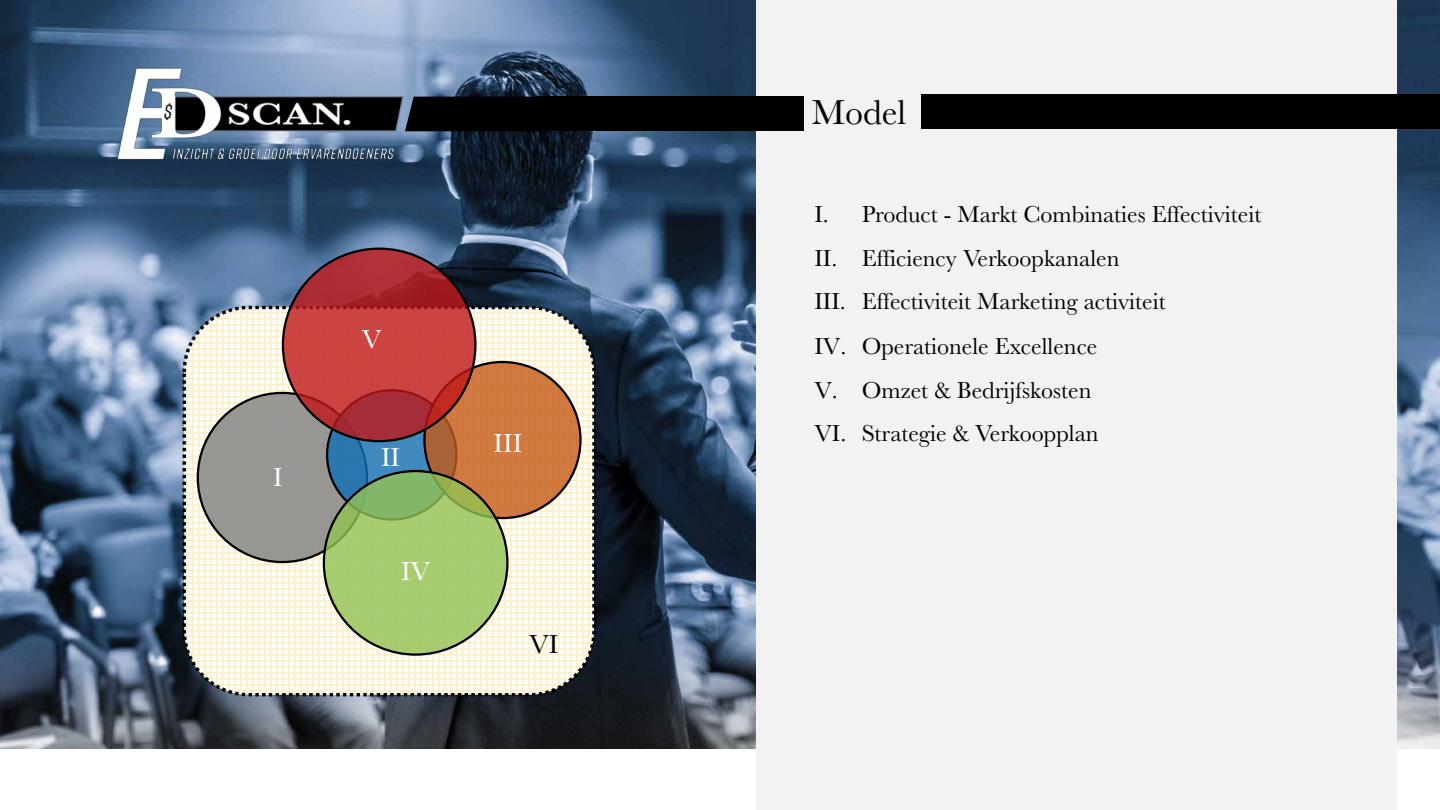
<style>
.page{position:relative;width:1440px;height:810px;background:#fff}
.page>*{position:absolute;margin:0;border:0;box-sizing:border-box;transform-origin:0 0}
.t1{font:36px "Baskerville";color:#000}
.t2{font:27px "Baskerville";color:#fff}
.t3{font:27px "Baskerville";color:#000}
.t4{font:24px/43.8px "Baskerville";color:#000}
</style>
<div class="page">
<img style="left:0;top:0;width:1440px;height:749px">
<svg style="left:184px;top:307px;width:410px;height:388px"></svg>
<div style="left:183px;top:306px;width:413px;height:390px;border:3px dashed #000;border-radius:65px"></div>
<div style="left:756px;top:0;width:640px;height:810px;background:#f2f2f2"></div>
<img style="left:113px;top:66px;width:292px;height:96px">
<div style="left:405px;top:97px;width:132px;height:34px;background:#000"></div>
<div style="left:537px;top:97px;width:267px;height:34px;background:#000"></div>
<div style="left:922px;top:94px;width:518px;height:34px;background:#000"></div>
<div style="left:198px;top:393px;width:169px;height:169px;background:#989694;border-radius:50%"></div>
<div style="left:327px;top:390px;width:129px;height:130px;background:#126fb7;border-radius:50%;opacity:.8"></div>
<div style="left:424px;top:362px;width:157px;height:156px;background:#c55a17;border-radius:50%;opacity:.8"></div>
<div style="left:324px;top:471px;width:183px;height:184px;background:#93c353;border-radius:50%;opacity:.8"></div>
<div style="left:283px;top:249px;width:192px;height:192px;background:#c01718;border-radius:50%;opacity:.8"></div>
<p class="t2" style="left:273px;top:460px;width:11px">I</p>
<p class="t2" style="left:362px;top:322px;width:21px">V</p>
<p class="t2" style="left:381px;top:440px;width:21px">II</p>
<p class="t2" style="left:401px;top:554px;width:31px">IV</p>
<p class="t2" style="left:494px;top:426px;width:30px">III</p>
<p class="t3" style="left:529px;top:627px;width:31px">VI</p>
<h1 class="t1" style="left:812px;top:90px;width:96px">Model</h1>
<p class="t4" style="left:814px;top:193px;width:448px">I. Product - Markt Combinaties Effectiviteit II. Efficiency Verkoopkanalen<br>III. Effectiviteit Marketing activiteit<br>IV. Operationele Excellence<br>V. Omzet &amp; Bedrijfskosten<br>VI. Strategie &amp; Verkoopplan</p>
</div>
